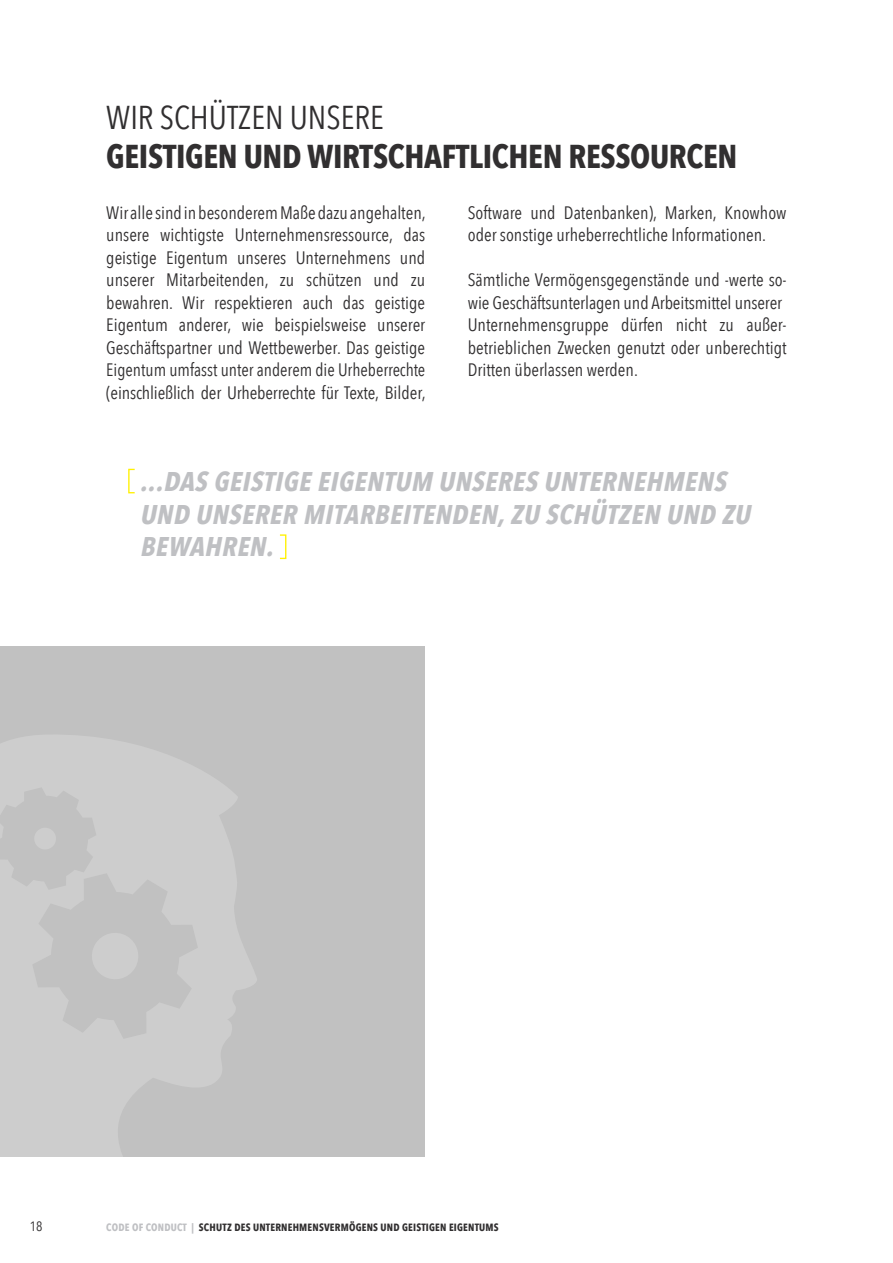
<style>
.page{position:relative;width:893px;height:1263px;background:#fff}
.page>*{position:absolute;margin:0;border:0;box-sizing:border-box;transform-origin:0 0}
.t1{font:700 33px "Avenir Next Condensed";letter-spacing:-.01em;color:#312f30}
.t2{font:33px "Avenir Next Condensed";color:#312f30}
.t3{font:italic 700 27px/32.4px "Avenir Next Condensed";color:#bfc0c3}
.t4{font:18px/22.5px "Avenir Next Condensed";color:#312f30}
.t5{font:13.5px "Avenir Next Condensed";color:#312f30}
.t6{font:700 10.5px "Avenir Next Condensed";letter-spacing:.02em;color:#312f30}
.s1{color:#bfc0c3}
</style>
<div class="page">
<div style="left:0;top:646px;width:425px;height:511px;background:#c1c1c1"></div>
<svg style="left:0;top:735px;width:257px;height:422px;fill:#cdcdcd"></svg>
<div style="left:128px;top:469px;width:7px;height:24px;border:1px solid #fff101"></div>
<div style="left:279px;top:534px;width:7px;height:25px;border:1px solid #fff101"></div>
<h1 class="t2" style="left:106px;top:89px;width:279px">WIR SCHÜTZEN UNSERE</h1>
<h1 class="t1" style="left:106px;top:136px;width:633px">GEISTIGEN UND WIRTSCHAFTLICHEN RESSOURCEN</h1>
<p class="t4" style="left:106px;top:200px;width:321px;text-align:justify">Wir alle sind in besonderem Maße dazu angehalten, unsere wichtigste Unternehmensressource, das geistige Eigentum unseres Unternehmens und unserer Mitarbeitenden, zu schützen und zu bewahren. Wir respektieren auch das geistige Eigentum anderer, wie beispielsweise unserer Geschäftspartner und Wettbewerber. Das geistige Eigentum umfasst unter anderem die Urheberrechte (einschließlich der Urheberrechte für Texte, Bilder,</p>
<p class="t4" style="left:468px;top:200px;width:320px">Software und Datenbanken), Marken, Knowhow oder sonstige urheberrechtliche Informationen.</p>
<p class="t4" style="left:468px;top:268px;width:320px">Sämtliche Vermögensgegenstände und -werte so&shy;wie Geschäftsunterlagen und Arbeitsmittel unserer Unternehmensgruppe dürfen nicht zu außer&shy;betrieblichen Zwecken genutzt oder unberechtigt Dritten überlassen werden.</p>
<h2 class="t3" style="left:140px;top:465px;width:618px">...DAS GEISTIGE EIGENTUM UNSERES UNTERNEHMENS<br>UND UNSERER MITARBEITENDEN,ZU SCHÜTZEN UND ZU<br>BEWAHREN.</h2>
<p class="t5" style="left:30px;top:1215px;width:14px">18</p>
<p class="t6" style="left:106px;top:1221px;width:394px"><span class="s1">CODE OF CONDUCT |</span> SCHUTZ DES UNTERNEHMENSVERMÖGENS UND GEISTIGEN EIGENTUMS</p>
</div>
